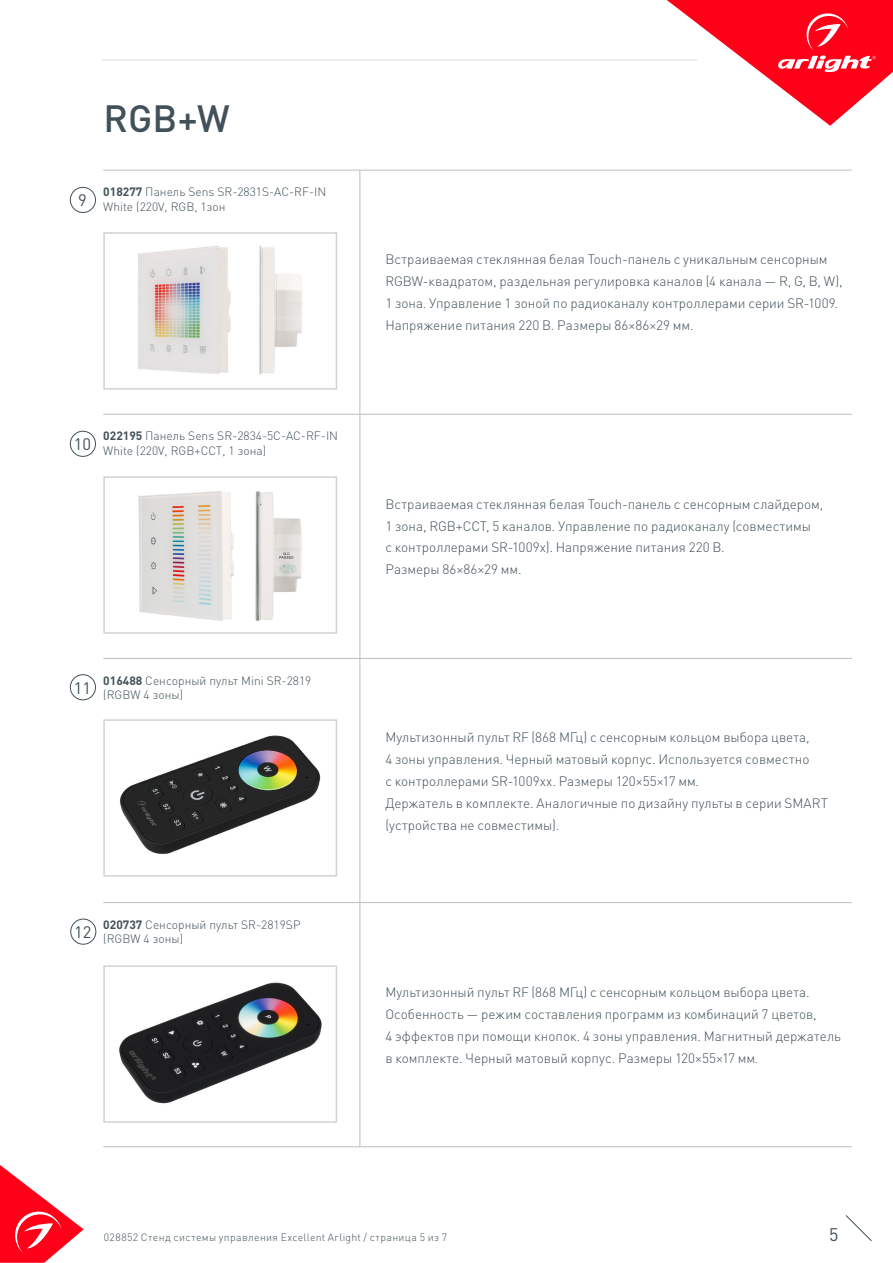
<style>
.page{position:relative;width:893px;height:1263px;background:#fff}
.page>*{position:absolute;margin:0;border:0;box-sizing:border-box;transform-origin:0 0}
.t1{font:500 37.5px "DIN Pro";color:#425159}
.t2{font:18px "DIN Pro";color:#425159}
.t3{font:16.5px "DIN Pro";color:#425159}
.t4{font:300 13.5px/21.9px "DIN Pro";color:#425159}
.t5{font:300 12px/14.4px "DIN Pro";color:#425159}
.t6{font:300 10.5px "DIN Pro";letter-spacing:.035em;color:#425159}
.s1{font-weight:700}
</style>
<div class="page">
<svg style="left:0;top:1165px;width:84px;height:98px"></svg>
<svg style="left:845px;top:1215px;width:27px;height:26px"></svg>
<svg style="left:667px;top:0;width:226px;height:126px"></svg>
<hr style="left:102px;top:60px;width:595px;height:1px;background:#dcdddf">
<hr style="left:103px;top:170px;width:257px;height:1px;background:#bcbdc0">
<hr style="left:360px;top:170px;width:492px;height:1px;background:#bcbdc0">
<hr style="left:360px;top:170px;width:1px;height:244px;background:#bcbdc0">
<hr style="left:103px;top:414px;width:257px;height:1px;background:#bcbdc0">
<hr style="left:360px;top:414px;width:492px;height:1px;background:#bcbdc0">
<hr style="left:360px;top:414px;width:1px;height:244px;background:#bcbdc0">
<hr style="left:103px;top:658px;width:257px;height:1px;background:#bcbdc0">
<hr style="left:360px;top:658px;width:492px;height:1px;background:#bcbdc0">
<hr style="left:360px;top:659px;width:1px;height:243px;background:#bcbdc0">
<hr style="left:103px;top:902px;width:257px;height:1px;background:#bcbdc0">
<hr style="left:360px;top:902px;width:492px;height:1px;background:#bcbdc0">
<hr style="left:360px;top:903px;width:1px;height:243px;background:#bcbdc0">
<hr style="left:103px;top:1146px;width:257px;height:1px;background:#bcbdc0">
<hr style="left:360px;top:1146px;width:492px;height:1px;background:#bcbdc0">
<div style="left:70px;top:187px;width:26px;height:26px;border:1px solid #425159;border-radius:50%"></div>
<div style="left:70px;top:431px;width:26px;height:26px;border:1px solid #425159;border-radius:50%"></div>
<div style="left:70px;top:674px;width:26px;height:26px;border:1px solid #425159;border-radius:50%"></div>
<div style="left:71px;top:919px;width:25px;height:25px;border:1px solid #425159;border-radius:50%"></div>
<img style="left:119px;top:735px;width:202px;height:120px">
<div style="left:103px;top:719px;width:234px;height:158px;border:2px solid #d1d2d4"></div>
<img style="left:138px;top:245px;width:164px;height:130px">
<div style="left:103px;top:232px;width:234px;height:158px;border:2px solid #d1d2d4"></div>
<img style="left:119px;top:982px;width:203px;height:122px">
<div style="left:103px;top:965px;width:234px;height:158px;border:2px solid #d1d2d4"></div>
<img style="left:138px;top:491px;width:164px;height:130px">
<div style="left:103px;top:476px;width:234px;height:158px;border:2px solid #d1d2d4"></div>
<h1 class="t1" style="left:104px;top:92px;width:128px">RGB+W</h1>
<p class="t3" style="left:78px;top:189px;width:10px">9</p>
<p class="t5" style="left:103px;top:184px;width:224px"><span class="s1">018277</span> Панель Sens SR-2831S-AC-RF-IN<br>White (220V, RGB, 1зон</p>
<p class="t3" style="left:74px;top:433px;width:19px">10</p>
<p class="t5" style="left:103px;top:428px;width:236px"><span class="s1">022195</span> Панель Sens SR-2834-5C-AC-RF-IN<br>White (220V, RGB+CCT, 1 зона)</p>
<p class="t3" style="left:74px;top:676px;width:19px">11</p>
<p class="t5" style="left:103px;top:673px;width:210px"><span class="s1">016488</span> Сенсорный пульт Mini SR-2819 (RGBW 4 зоны)</p>
<p class="t3" style="left:74px;top:921px;width:19px">12</p>
<p class="t5" style="left:103px;top:917px;width:199px"><span class="s1">020737</span> Сенсорный пульт SR-2819SP (RGBW 4 зоны)</p>
<p class="t4" style="left:385px;top:248px;width:459px">Встраиваемая стеклянная белая Touch-панель с уникальным сенсорным RGBW-квадратом, раздельная регулировка каналов (4 канала — R, G, B, W), 1 зона. Управление 1 зоной по радиоканалу контроллерами серии SR-1009.<br>Напряжение питания 220 В. Размеры 86×86×29 мм.</p>
<p class="t4" style="left:385px;top:492px;width:439px">Встраиваемая стеклянная белая Touch-панель с сенсорным слайдером, 1 зона, RGB+CCT, 5 каналов. Управление по радиоканалу (совместимы<br>с контроллерами SR-1009x). Напряжение питания 220 В.<br>Размеры 86×86×29 мм.</p>
<p class="t4" style="left:385px;top:725px;width:444px">Мультизонный пульт RF (868 МГц) с сенсорным кольцом выбора цвета,<br>4 зоны управления. Черный матовый корпус. Используется совместно<br>с контроллерами SR-1009xx. Размеры 120×55×17 мм.<br>Держатель в комплекте. Аналогичные по дизайну пульты в серии SMART (устройства не совместимы).</p>
<p class="t4" style="left:385px;top:980px;width:457px">Мультизонный пульт RF (868 МГц) с сенсорным кольцом выбора цвета.<br>Особенность — режим составления программ из комбинаций 7 цветов,<br>4 эффектов при помощи кнопок. 4 зоны управления. Магнитный держатель в комплекте. Черный матовый корпус. Размеры 120×55×17 мм.</p>
<p class="t6" style="left:104px;top:1230px;width:345px">028852 Стенд системы управления Excellent Arlight / страница 5 из 7</p>
<h2 class="t2" style="left:829px;top:1222px;width:11px">5</h2>
</div>
